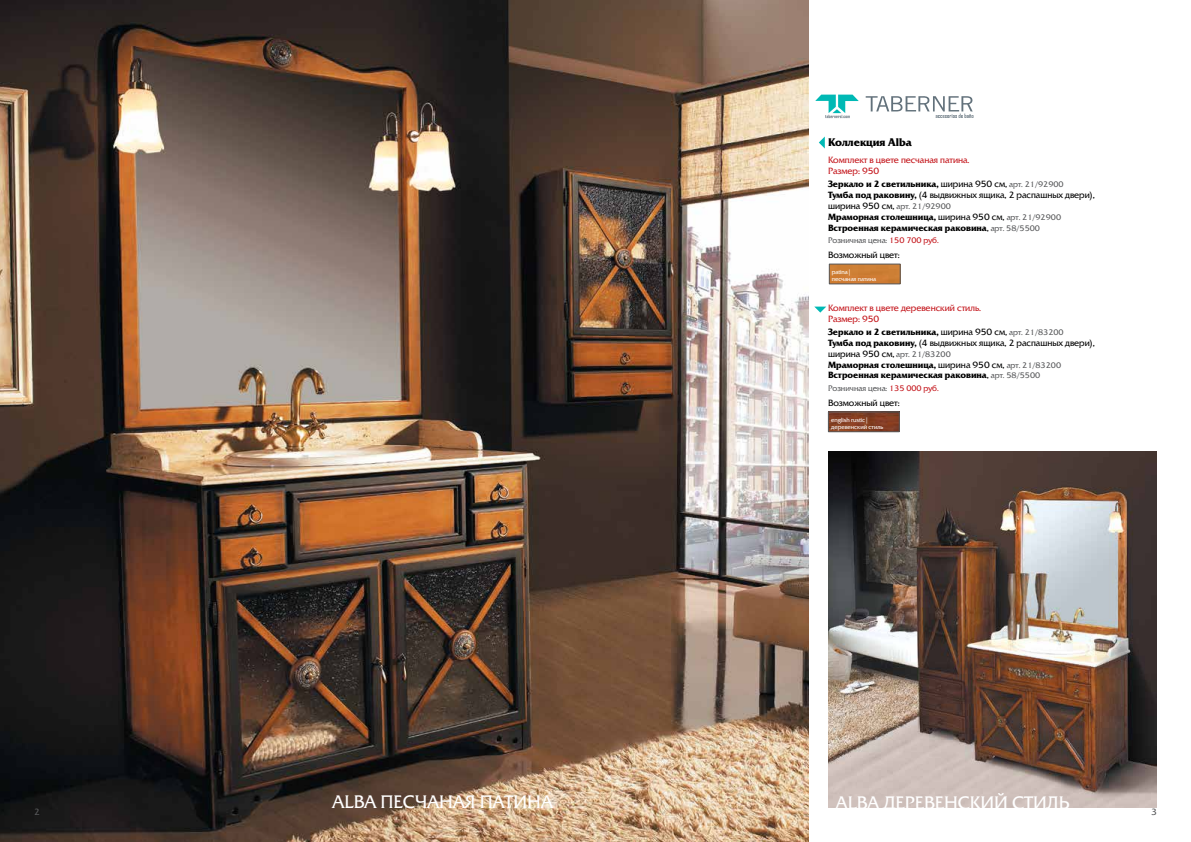
<style>
.page{position:relative;width:1191px;height:842px;background:#fff}
.page>*{position:absolute;margin:0;border:0;box-sizing:border-box;transform-origin:0 0}
.t1{font:18px "Friz Quadrata C";color:#fff}
.t2{font:700 11px "Friz Quadrata C";color:#000}
.t3{font:700 9px/10.8px "Friz Quadrata C";color:#000}
.t4{font:9px/10.8px "Friz Quadrata C";color:#c4161c}
.t5{font:9px "Friz Quadrata C";color:#000}
.t6{font:9px "Friz Quadrata C";color:#58595b}
.t7{font:8px "Friz Quadrata C";color:#58595b}
.t8{font:6px/7.2px "Friz Quadrata C";color:#fff}
.s1{font-weight:400}
.s2{font-weight:400;font-size:8px;color:#58595b}
.s3{color:#c4161c}
</style>
<div class="page">
<img style="left:0;top:0;width:808px;height:842px">
<img style="left:828px;top:452px;width:329px;height:356px">
<svg style="left:865px;top:96px;width:108px;height:22px"></svg>
<svg style="left:815px;top:95px;width:43px;height:23px"></svg>
<img style="left:831px;top:266px;width:67px;height:16px">
<div style="left:829px;top:264px;width:71px;height:20px;border:1px solid #58595b"></div>
<img style="left:830px;top:413px;width:67px;height:17px">
<div style="left:828px;top:411px;width:71px;height:21px;border:1px solid #58595b"></div>
<svg style="left:819px;top:137px;width:6px;height:12px"></svg>
<svg style="left:814px;top:307px;width:12px;height:6px"></svg>
<p class="t2" style="left:828px;top:136px;width:85px">Коллекция Alba</p>
<p class="t4" style="left:828px;top:155px;width:143px">Комплект в цвете песчаная патина.<br>Размер: 950</p>
<p class="t3" style="left:828px;top:179px;width:268px">Зеркало и 2 светильника, <span class="s1">ширина 950 см,</span> <span class="s2">арт. 21/92900<br></span>Тумба под раковину, <span class="s1">(4 выдвижных ящика, 2 распашных двери), ширина 950 см,</span> <span class="s2">арт. 21/92900<br></span>Мраморная столешница, <span class="s1">ширина 950 см,</span> <span class="s2">арт. 21/92900<br></span>Встроенная керамическая раковина<span class="s1">,</span> <span class="s2">арт. 58/5500</span></p>
<p class="t7" style="left:828px;top:236px;width:112px">Розничная цена: <span class="s3">150 700 руб.</span></p>
<p class="t5" style="left:828px;top:250px;width:73px">Возможный цвет:</p>
<p class="t8" style="left:831px;top:268px;width:46px">patina | песчаная патина</p>
<p class="t4" style="left:828px;top:302px;width:155px">Комплект в цвете деревенский стиль.<br>Размер: 950</p>
<p class="t3" style="left:828px;top:327px;width:268px">Зеркало и 2 светильника, <span class="s1">ширина 950 см,</span> <span class="s2">арт. 21/83200<br></span>Тумба под раковину, <span class="s1">(4 выдвижных ящика, 2 распашных двери), ширина 950 см,</span> <span class="s2">арт. 21/83200<br></span>Мраморная столешница, <span class="s1">ширина 950 см,</span> <span class="s2">арт. 21/83200<br></span>Встроенная керамическая раковина<span class="s1">,</span> <span class="s2">арт. 58/5500</span></p>
<p class="t7" style="left:828px;top:383px;width:112px">Розничная цена: <span class="s3">135 000 руб.</span></p>
<p class="t5" style="left:828px;top:398px;width:73px">Возможный цвет:</p>
<p class="t8" style="left:831px;top:416px;width:54px">english rustic | деревенский стиль</p>
<h1 class="t1" style="left:333px;top:791px;width:222px">ALBA ПЕСЧАНАЯ ПАТИНА</h1>
<h1 class="t1" style="left:836px;top:792px;width:235px">ALBA ДЕРЕВЕНСКИЙ СТИЛЬ</h1>
<p class="t6" style="left:34px;top:806px;width:7px">2</p>
<p class="t6" style="left:1151px;top:806px;width:7px">3</p>
</div>
